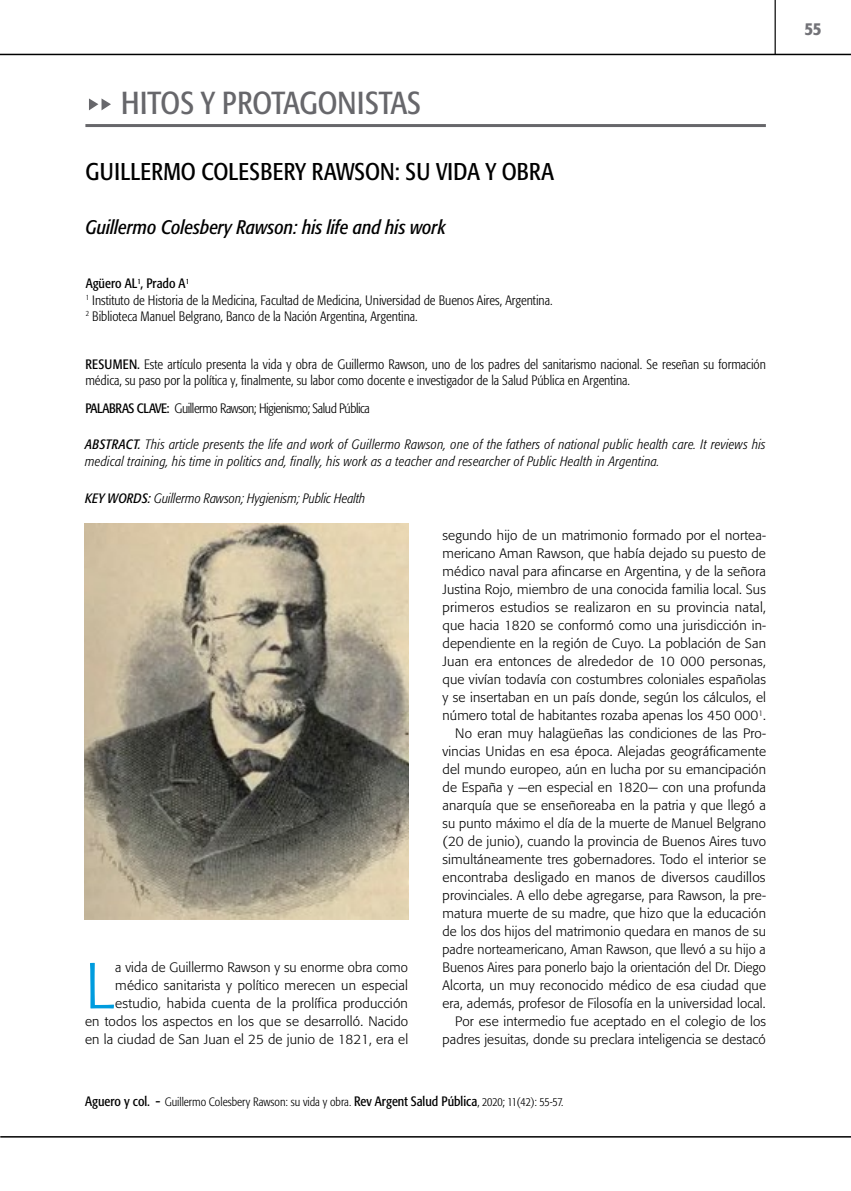
<style>
.page{position:relative;width:851px;height:1191px;background:#fff}
.page>*{position:absolute;margin:0;border:0;box-sizing:border-box;transform-origin:0 0}
.t1{font:300 64.35px "Formata";color:#009cde}
.t2{font:condensed 31.5px "Formata";color:#67676b}
.t3{font:condensed 24px "Formata";letter-spacing:.005em;color:#000}
.t4{font:italic condensed 19.5px "Formata";color:#000}
.t5{font:500 condensed 18px "Formata";color:#727277}
.t6{font:300 13.5px/18px "Formata";letter-spacing:.01em;color:#000;text-align:right}
.t7{font:300 condensed 13.5px/16.2px "Formata";color:#000}
.t8{font:italic 300 condensed 13.5px/16.5px "Formata";letter-spacing:.02em;color:#000}
.t9{font:300 condensed 13.5px "Formata";letter-spacing:-.03em;color:#000}
.t10{font:italic 300 condensed 13.5px "Formata";color:#000}
.t11{font:300 condensed 12px "Formata";color:#000}
.s1{font-weight:400}
.s2{font-weight:400;font-size:13.5px}
.s3{font-weight:400;font-stretch:normal;font-size:15px}
</style>
<div class="page">
<hr style="left:0;top:54px;width:850px;height:1px;background:#000">
<hr style="left:0;top:1136px;width:850px;height:1px;background:#000">
<hr style="left:774px;top:0;width:1px;height:54px;background:#000">
<hr style="left:85px;top:124px;width:680px;height:3px;background:#67676b">
<svg style="left:89px;top:98px;width:22px;height:12px"></svg>
<img style="left:84px;top:523px;width:324px;height:396px">
<h2 class="t2" style="left:121px;top:84px;width:301px">HITOS Y PROTAGONISTAS</h2>
<h3 class="t3" style="left:85px;top:157px;width:470px">GUILLERMO COLESBERY RAWSON: SU VIDA Y OBRA</h3>
<h3 class="t4" style="left:85px;top:215px;width:362px">Guillermo Colesbery Rawson: his life and his work</h3>
<p class="t7" style="left:86px;top:276px;width:468px"><span class="s1">Agüero AL</span><sup>1</sup><span class="s1">, Prado A</span><sup>1<br></sup><sup>1</sup> Instituto de Historia de la Medicina, Facultad de Medicina, Universidad de Buenos Aires, Argentina.<br><sup>2</sup> Biblioteca Manuel Belgrano, Banco de la Nación Argentina, Argentina.</p>
<p class="t7" style="left:85px;top:356px;width:682px"><span class="s1">RESUMEN.</span> Este artículo presenta la vida y obra de Guillermo Rawson, uno de los padres del sanitarismo nacional. Se reseñan su formación médica, su paso por la política y, finalmente, su labor como docente e investigador de la Salud Pública en Argentina.</p>
<p class="t9" style="left:85px;top:400px;width:286px"><span class="s1">PALABRAS CLAVE:</span> Guillermo Rawson; Higienismo; Salud Pública</p>
<p class="t8" style="left:85px;top:436px;width:682px"><span class="s1">ABSTRACT.</span> This article presents the life and work of Guillermo Rawson, one of the fathers of national public health care. It reviews his medical training, his time in politics and, finally, his work as a teacher and researcher of Public Health in Argentina.</p>
<p class="t10" style="left:85px;top:490px;width:282px"><span class="s1">KEY WORDS:</span> Guillermo Rawson; Hygienism; Public Health</p>
<p class="t6" style="left:85px;top:958px;width:324px">a vida de Guillermo Rawson y su enorme obra como médico sanitarista y político merecen un especial estudio, habida cuenta de la prolífica producción<br>en todos los aspectos en los que se desarrolló. Nacido en la ciudad de San Juan el 25 de junio de 1821, era el</p>
<h1 class="t1" style="left:85px;top:948px;width:31px">L</h1>
<p class="t6" style="left:442px;top:526px;width:325px">segundo hijo de un matrimonio formado por el nortea&shy;mericano Aman Rawson, que había dejado su puesto de médico naval para afincarse en Argentina, y de la señora Justina Rojo, miembro de una conocida familia local. Sus primeros estudios se realizaron en su provincia natal, que hacia 1820 se conformó como una jurisdicción in&shy;dependiente en la región de Cuyo. La población de San Juan era entonces de alrededor de 10 000 personas, que vivían todavía con costumbres coloniales españolas y se insertaban en un país donde, según los cálculos, el número total de habitantes rozaba apenas los 450 000<sup>1</sup>.<br>No eran muy halagüeñas las condiciones de las Pro&shy;vincias Unidas en esa época. Alejadas geográficamente del mundo europeo, aún en lucha por su emancipación de España y —en especial en 1820— con una profunda anarquía que se enseñoreaba en la patria y que llegó a su punto máximo el día de la muerte de Manuel Belgrano (20 de junio), cuando la provincia de Buenos Aires tuvo simultáneamente tres gobernadores. Todo el interior se encontraba desligado en manos de diversos caudillos provinciales. A ello debe agregarse, para Rawson, la pre&shy;matura muerte de su madre, que hizo que la educación de los dos hijos del matrimonio quedara en manos de su padre norteamericano, Aman Rawson, que llevó a su hijo a Buenos Aires para ponerlo bajo la orientación del Dr. Diego Alcorta, un muy reconocido médico de esa ciudad que era, además, profesor de Filosofía en la universidad local.<br>Por ese intermedio fue aceptado en el colegio de los padres jesuitas, donde su preclara inteligencia se destacó</p>
<p class="t11" style="left:85px;top:1094px;width:479px"><span class="s2">Aguero y col.</span> <span class="s3">-</span> Guillermo Colesbery Rawson: su vida y obra. <span class="s2">Rev Argent Salud Pública</span>, 2020; 11(42): 55-57.</p>
<h3 class="t5" style="left:804px;top:17px;width:19px">55</h3>
</div>
